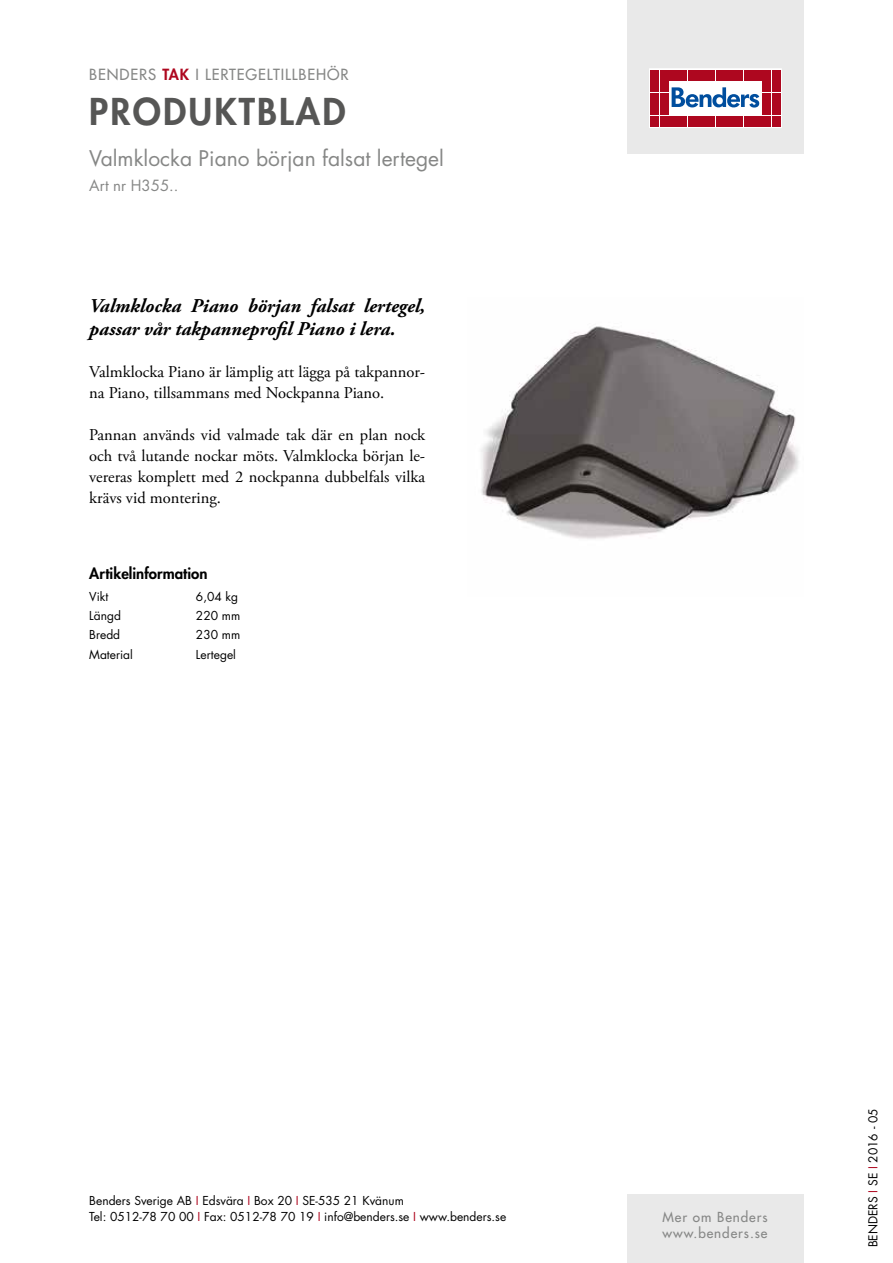
<style>
.page{position:relative;width:893px;height:1263px;background:#fff}
.page>*{position:absolute;margin:0;border:0;box-sizing:border-box;transform-origin:0 0}
.t1{font:800 36px "Futura Std";letter-spacing:.06em;color:#565655}
.t2{font:21px "Futura Std";color:#868786}
.t3{font:italic 700 19.5px/23.4px "Adobe Garamond Pro";color:#000}
.t4{font:16.5px/21px "Adobe Garamond Pro";color:#000}
.t5{font:500 15px "Futura Std";letter-spacing:.06em;color:#868786}
.t6{font:800 15px "Futura Std";color:#000}
.t7{font:15px "Futura Std";color:#868786}
.t8{font:500 13.5px/16.2px "Futura Std";letter-spacing:.07em;color:#868786}
.t9{font:12px/16.5px "Futura Std";color:#000}
.s1{font-weight:800;color:#ae071f}
.s2{color:#ae071f}
</style>
<div class="page">
<div style="left:627px;top:0;width:177px;height:153px;background:#e9e9e9"></div>
<svg style="left:649px;top:69px;width:132px;height:59px;background:#eac2c8"></svg>
<div style="left:651px;top:70px;width:8px;height:10px;background:#ae071f"></div>
<div style="left:660px;top:70px;width:8px;height:10px;background:#ae071f"></div>
<div style="left:651px;top:81px;width:8px;height:11px;background:#ae071f"></div>
<div style="left:660px;top:81px;width:8px;height:11px;background:#ae071f"></div>
<div style="left:651px;top:93px;width:8px;height:10px;background:#ae071f"></div>
<div style="left:660px;top:93px;width:8px;height:10px;background:#ae071f"></div>
<div style="left:651px;top:104px;width:8px;height:11px;background:#ae071f"></div>
<div style="left:660px;top:104px;width:8px;height:11px;background:#ae071f"></div>
<div style="left:651px;top:116px;width:8px;height:10px;background:#ae071f"></div>
<div style="left:660px;top:116px;width:8px;height:10px;background:#ae071f"></div>
<div style="left:669px;top:70px;width:8px;height:10px;background:#ae071f"></div>
<div style="left:679px;top:70px;width:8px;height:10px;background:#ae071f"></div>
<div style="left:688px;top:70px;width:8px;height:10px;background:#ae071f"></div>
<div style="left:697px;top:70px;width:9px;height:10px;background:#ae071f"></div>
<div style="left:707px;top:70px;width:8px;height:10px;background:#ae071f"></div>
<div style="left:716px;top:70px;width:8px;height:10px;background:#ae071f"></div>
<div style="left:725px;top:70px;width:9px;height:10px;background:#ae071f"></div>
<div style="left:735px;top:70px;width:8px;height:10px;background:#ae071f"></div>
<div style="left:744px;top:70px;width:8px;height:10px;background:#ae071f"></div>
<div style="left:753px;top:70px;width:9px;height:10px;background:#ae071f"></div>
<div style="left:669px;top:116px;width:8px;height:10px;background:#ae071f"></div>
<div style="left:679px;top:116px;width:8px;height:10px;background:#ae071f"></div>
<div style="left:688px;top:116px;width:8px;height:10px;background:#ae071f"></div>
<div style="left:697px;top:116px;width:9px;height:10px;background:#ae071f"></div>
<div style="left:707px;top:116px;width:8px;height:10px;background:#ae071f"></div>
<div style="left:716px;top:116px;width:8px;height:10px;background:#ae071f"></div>
<div style="left:725px;top:116px;width:9px;height:10px;background:#ae071f"></div>
<div style="left:735px;top:116px;width:8px;height:10px;background:#ae071f"></div>
<div style="left:744px;top:116px;width:8px;height:10px;background:#ae071f"></div>
<div style="left:753px;top:116px;width:9px;height:10px;background:#ae071f"></div>
<div style="left:763px;top:70px;width:8px;height:10px;background:#ae071f"></div>
<div style="left:772px;top:70px;width:8px;height:10px;background:#ae071f"></div>
<div style="left:763px;top:81px;width:8px;height:11px;background:#ae071f"></div>
<div style="left:772px;top:81px;width:8px;height:11px;background:#ae071f"></div>
<div style="left:763px;top:93px;width:8px;height:10px;background:#ae071f"></div>
<div style="left:772px;top:93px;width:8px;height:10px;background:#ae071f"></div>
<div style="left:763px;top:104px;width:8px;height:11px;background:#ae071f"></div>
<div style="left:772px;top:104px;width:8px;height:11px;background:#ae071f"></div>
<div style="left:763px;top:116px;width:8px;height:10px;background:#ae071f"></div>
<div style="left:772px;top:116px;width:8px;height:10px;background:#ae071f"></div>
<svg style="left:672px;top:87px;width:87px;height:21px;background:#8fb1d4"></svg>
<div style="left:627px;top:1195px;width:177px;height:68px;background:#e9e9e9"></div>
<img style="left:481px;top:326px;width:318px;height:213px">
<p class="t5" style="left:89px;top:65px;width:261px">BENDERS <span class="s1">TAK</span> I LERTEGELTILLBEHÖR</p>
<h1 class="t1" style="left:89px;top:89px;width:258px">PRODUKTBLAD</h1>
<p class="t2" style="left:89px;top:145px;width:356px">Valmklocka Piano början falsat lertegel</p>
<p class="t7" style="left:89px;top:176px;width:91px">Art nr H355..</p>
<p class="t3" style="left:89px;top:294px;width:337px">Valmklocka Piano början falsat lertegel, passar vår takpanneprofil Piano i lera.</p>
<p class="t4" style="left:89px;top:362px;width:337px">Valmklocka Piano är lämplig att lägga på takpannor&shy;na Piano, tillsammans med Nockpanna Piano.</p>
<p class="t4" style="left:89px;top:425px;width:337px;text-align:justify">Pannan används vid valmade tak där en plan nock och två lutande nockar möts. Valmklocka början le&shy;vereras komplett med 2 nockpanna dubbelfals vilka krävs vid montering.</p>
<p class="t6" style="left:89px;top:564px;width:120px">Artikelinformation</p>
<p class="t9" style="left:89px;top:589px;width:21px">Vikt</p>
<p class="t9" style="left:196px;top:589px;width:44px">6,04 kg</p>
<p class="t9" style="left:89px;top:608px;width:33px">Längd</p>
<p class="t9" style="left:196px;top:608px;width:46px">220 mm</p>
<p class="t9" style="left:89px;top:627px;width:32px">Bredd</p>
<p class="t9" style="left:196px;top:627px;width:46px">230 mm</p>
<p class="t9" style="left:89px;top:646px;width:45px">Material</p>
<p class="t9" style="left:196px;top:646px;width:42px">Lertegel</p>
<p class="t9" style="left:89px;top:1192px;width:418px">Benders Sverige AB <span class="s2">I</span> Edsvära <span class="s2">I</span> Box 20 <span class="s2">I</span> SE-535 21 Kvänum<br>Tel: 0512-78 70 00 <span class="s2">I</span> Fax: 0512-78 70 19 <span class="s2">I</span> info@benders.se <span class="s2">I</span> www.benders.se</p>
<p class="t8" style="left:662px;top:1209px;width:107px">Mer om Benders www.benders.se</p>
<p class="t9" style="left:865px;top:1247px;width:140px;rotate:-90deg">BENDERS <span class="s2">I</span> SE <span class="s2">I</span> 2016 - 05</p>
</div>
